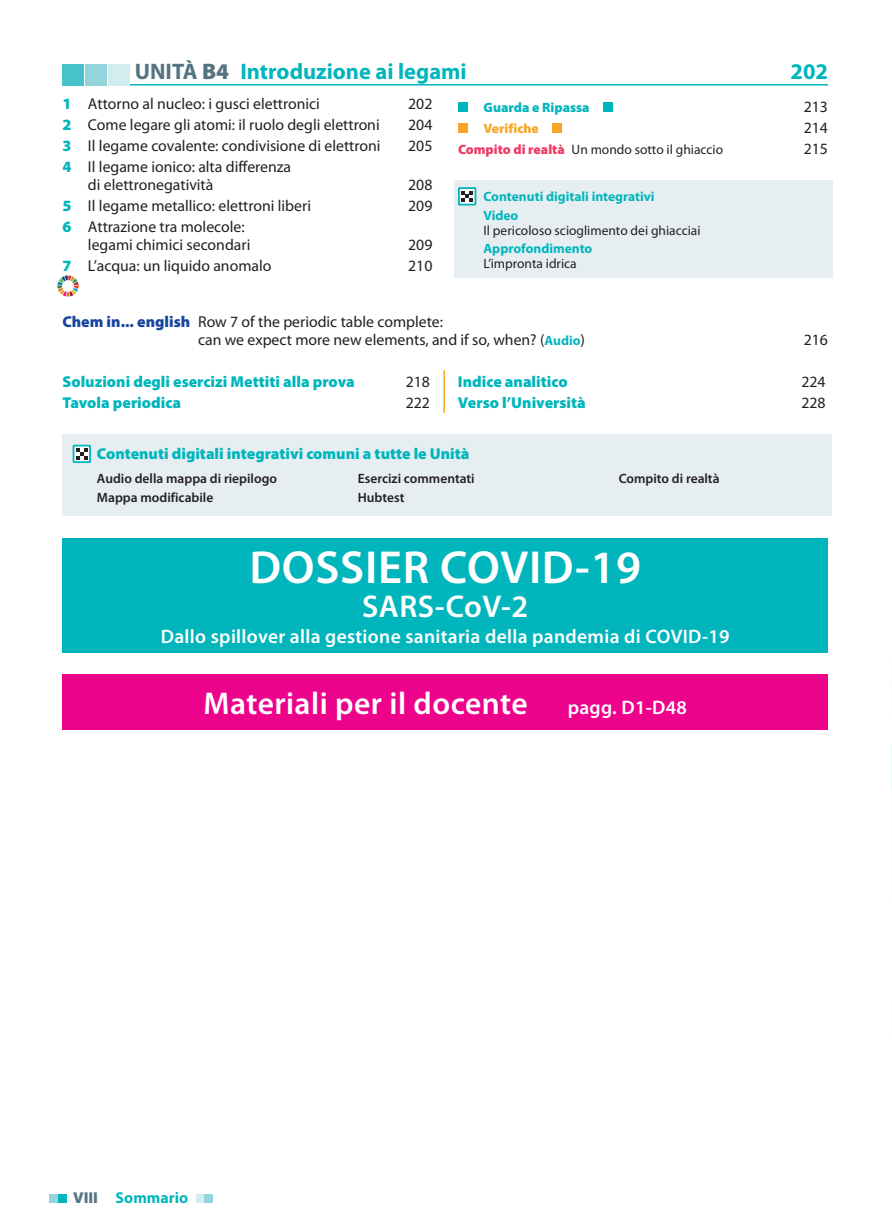
<style>
.page{position:relative;width:892px;height:1231px;background:#fff}
.page>*{position:absolute;margin:0;border:0;box-sizing:border-box;transform-origin:0 0}
.t1{font:600 46.5px "Myriad Pro";letter-spacing:.015em;color:#fff}
.t2{font:600 31.5px "Myriad Pro";letter-spacing:.015em;color:#fff}
.t3{font:700 22.5px "Myriad Pro";color:#00b6bc}
.t4{font:600 19.5px "Myriad Pro";letter-spacing:.015em;color:#fff}
.t5{font:15.75px/18px "Myriad Pro";color:#231f20}
.t6{font:900 15.75px "Myriad Pro";color:#00b6bc}
.t7{font:700 15.75px "Myriad Pro";color:#00b6bc}
.t8{font:13.5px "Myriad Pro";color:#231f20}
.t9{font:600 13.5px/19.2px "Myriad Pro";color:#231f20}
.t10{font:700 13.5px/18.6px "Myriad Pro";color:#00b6bc}
.t11{font:900 13.5px "Myriad Pro";color:#00b6bc}
.t12{font:900 13.5px "Myriad Pro";color:#f9a628}
.s1{color:#557482}
.s2{font-weight:900;color:#557482}
.s3{font-weight:900;color:#00b6bc}
.s4{font-weight:900;color:#ef3b66}
.s5{font-weight:900;color:#18469d}
.s6{font-weight:700;font-size:13.5px;color:#00b6bc}
</style>
<div class="page">
<div style="left:196px;top:1193px;width:8px;height:9px;background:#d2ecef"></div>
<div style="left:204px;top:1193px;width:9px;height:9px;background:#93d5da"></div>
<div style="left:58px;top:1193px;width:9px;height:9px;background:#00b6bc"></div>
<div style="left:50px;top:1193px;width:8px;height:9px;background:#93d5da"></div>
<div style="left:454px;top:180px;width:378px;height:98px;background:#e7eef1"></div>
<hr style="left:129px;top:84px;width:699px;height:2px;background:#00b6bc">
<div style="left:458px;top:103px;width:9px;height:9px;background:#00b6bc"></div>
<div style="left:603px;top:103px;width:9px;height:9px;background:#00b6bc"></div>
<div style="left:458px;top:124px;width:9px;height:9px;background:#f9a628"></div>
<div style="left:552px;top:124px;width:9px;height:9px;background:#f9a628"></div>
<div style="left:459px;top:188px;width:16px;height:17px;background:#fff"></div>
<div style="left:458px;top:187px;width:18px;height:18px;border:2px solid #00b6bc"></div>
<svg style="left:461px;top:191px;width:12px;height:11px"></svg>
<div style="left:62px;top:64px;width:22px;height:21px;background:#47c2c8"></div>
<div style="left:85px;top:64px;width:21px;height:21px;background:#93d5da"></div>
<div style="left:108px;top:64px;width:21px;height:21px;background:#d2ecef"></div>
<img style="left:57px;top:275px;width:22px;height:22px">
<hr style="left:443px;top:370px;width:2px;height:43px;background:#f6a71c">
<div style="left:62px;top:537px;width:766px;height:115px;background:#00b6bc"></div>
<div style="left:62px;top:434px;width:770px;height:82px;background:#e7eef1"></div>
<svg style="left:74px;top:445px;width:16px;height:17px"></svg>
<div style="left:73px;top:444px;width:18px;height:19px;border:2px solid #00b6bc"></div>
<svg style="left:76px;top:448px;width:11px;height:11px"></svg>
<svg style="left:891px;top:744px;width:1px;height:45px"></svg>
<div style="left:62px;top:674px;width:766px;height:55px;background:#ed028c"></div>
<h3 class="t3" style="left:135px;top:57px;width:333px"><span class="s1">UNITÀ</span> <span class="s2">B4</span> Introduzione ai legami</h3>
<h3 class="t3" style="left:790px;top:57px;width:39px">202</h3>
<p class="t5" style="left:62px;top:94px;width:259px"><span class="s3">1</span> Attorno al nucleo: i gusci elettronici</p>
<p class="t5" style="left:408px;top:94px;width:26px">202</p>
<p class="t5" style="left:62px;top:115px;width:319px"><span class="s3">2</span> Come legare gli atomi: il ruolo degli elettroni</p>
<p class="t5" style="left:408px;top:115px;width:26px">204</p>
<p class="t5" style="left:62px;top:136px;width:319px"><span class="s3">3</span> Il legame covalente: condivisione di elettroni</p>
<p class="t5" style="left:408px;top:136px;width:26px">205</p>
<p class="t5" style="left:88px;top:157px;width:205px;text-indent:-26px"><span class="s3">4</span> Il legame ionico: alta differenza di elettronegatività</p>
<p class="t11" style="left:483px;top:98px;width:108px">Guarda e Ripassa</p>
<p class="t5" style="left:804px;top:97px;width:26px">213</p>
<p class="t12" style="left:483px;top:119px;width:57px">Verifiche</p>
<p class="t5" style="left:804px;top:118px;width:26px">214</p>
<p class="t8" style="left:458px;top:141px;width:267px"><span class="s4">Compito di realtà</span> Un mondo sotto il ghiaccio</p>
<p class="t5" style="left:804px;top:139px;width:26px">215</p>
<p class="t10" style="left:483px;top:187px;width:173px">Contenuti digitali integrativi<br>Video</p>
<p class="t8" style="left:483px;top:222px;width:218px">Il pericoloso scioglimento dei ghiacciai</p>
<p class="t10" style="left:483px;top:239px;width:110px">Approfondimento</p>
<p class="t8" style="left:483px;top:255px;width:95px">L’impronta idrica</p>
<p class="t5" style="left:408px;top:175px;width:26px">208</p>
<p class="t5" style="left:62px;top:196px;width:250px"><span class="s3">5</span> Il legame metallico: elettroni liberi</p>
<p class="t5" style="left:408px;top:196px;width:26px">209</p>
<p class="t5" style="left:88px;top:217px;width:164px;text-indent:-26px"><span class="s3">6</span> Attrazione tra molecole: legami chimici secondari</p>
<p class="t5" style="left:408px;top:235px;width:26px">209</p>
<p class="t5" style="left:62px;top:256px;width:210px"><span class="s3">7</span> L’acqua: un liquido anomalo</p>
<p class="t5" style="left:408px;top:256px;width:26px">210</p>
<p class="t5" style="left:198px;top:312px;width:388px;text-indent:-136px"><span class="s5">Chem in... english</span> Row 7 of the periodic table complete:<br>can we expect more new elements, and if so, when? (<span class="s6">Audio</span>)</p>
<p class="t5" style="left:804px;top:330px;width:26px">216</p>
<p class="t6" style="left:62px;top:371px;width:294px">Soluzioni degli esercizi Mettiti alla prova</p>
<p class="t5" style="left:406px;top:373px;width:26px">218</p>
<p class="t6" style="left:62px;top:392px;width:120px">Tavola periodica</p>
<p class="t5" style="left:406px;top:394px;width:26px">222</p>
<p class="t6" style="left:458px;top:371px;width:111px">Indice analitico</p>
<p class="t5" style="left:801px;top:373px;width:26px">224</p>
<p class="t6" style="left:458px;top:392px;width:129px">Verso l’Università</p>
<p class="t5" style="left:801px;top:394px;width:26px">228</p>
<p class="t6" style="left:97px;top:442px;width:374px">Contenuti digitali integrativi comuni a tutte le Unità</p>
<p class="t9" style="left:97px;top:469px;width:182px">Audio della mappa di riepilogo<br>Mappa modificabile</p>
<p class="t9" style="left:358px;top:469px;width:118px">Esercizi commentati<br>Hubtest</p>
<p class="t9" style="left:619px;top:469px;width:102px">Compito di realtà</p>
<h1 class="t1" style="left:249px;top:537px;width:393px">DOSSIER COVID-19</h1>
<h2 class="t2" style="left:362px;top:586px;width:168px">SARS-CoV-2</h2>
<p class="t4" style="left:161px;top:623px;width:570px">Dallo spillover alla gestione sanitaria della pandemia di COVID-19</p>
<h2 class="t2" style="left:203px;top:683px;width:326px">Materiali per il docente</h2>
<p class="t4" style="left:568px;top:695px;width:121px">pagg. D1-D48</p>
<p class="t7" style="left:73px;top:1186px;width:117px"><span class="s2">VIII</span> Sommario</p>
</div>
